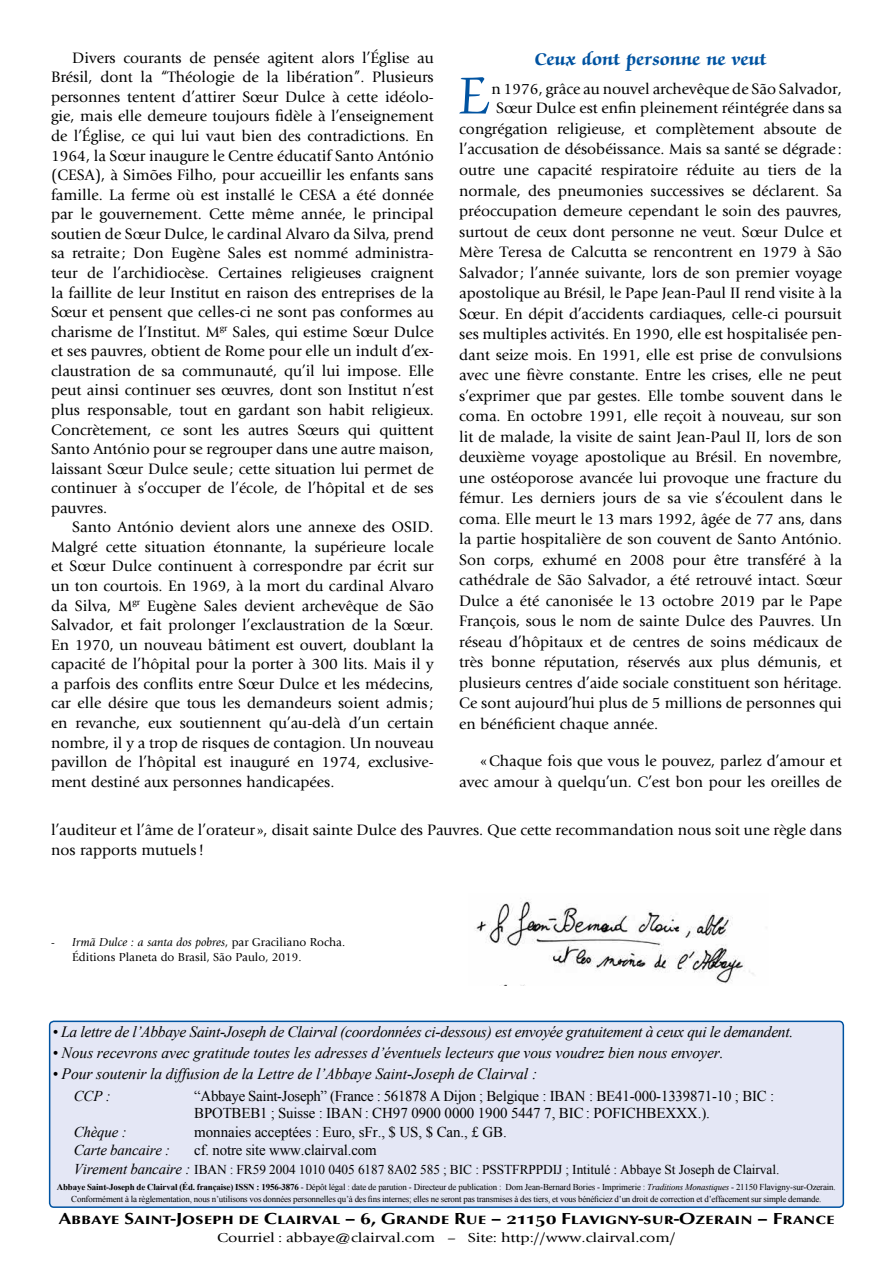
<style>
.page{position:relative;width:893px;height:1263px;background:#fff}
.page>*{position:absolute;margin:0;border:0;box-sizing:border-box;transform-origin:0 0}
.après_titre{font:60px "Zapf Chancery Std";color:#0053a1;scale:.91 1}
.Titre{font:700 19.5px "Zapf Chancery Std";letter-spacing:.015em;color:#0053a1}
.t1{font:700 16.5px "Opus Sm Caps";letter-spacing:-.005em;color:#000;scale:1.2 1}
.avant_0{font:15.75px/19.5px "Giovanni";color:#000;text-align:justify}
.après_titre-2{font:15.75px "Giovanni";color:#000}
.t2{font:italic 15.75px "Times New Roman";letter-spacing:-.005em;color:#000}
.Versements{font:15px/16.5px "Times New Roman";letter-spacing:-.01em;color:#000}
.Versements-2{font:italic 15px "Times New Roman";letter-spacing:-.01em;color:#000}
.Versements-3{font:13.5px "Times New Roman";letter-spacing:-.005em;color:#000}
.t3{font:13.5px "Giovanni";letter-spacing:-.005em;color:#000;scale:1.2 1}
.Bibliographie{font:12px/15px "Giovanni";color:#000}
.t4{font:9px "Times New Roman";letter-spacing:-.02em;color:#000}
.s1{font-style:italic}
.s2{font-style:italic;font-size:15px}
.s3{font-weight:700}
</style>
<div class="page">
<img style="left:475px;top:900px;width:279px;height:86px">
<div style="left:50px;top:1021px;width:793px;height:186px;background:#e4e7f5;border-radius:4px"></div>
<div style="left:49px;top:1020px;width:795px;height:188px;border:2px solid #0053a1;border-radius:4px"></div>
<p class="avant_0" style="left:51px;top:48px;width:384px;text-indent:21px">Divers courants de pensée agitent alors l’Église au Brésil, dont la “Théologie de la libération”. Plusieurs personnes tentent d’attirer Sœur Dulce à cette idéolo&shy;gie, mais elle demeure toujours fidèle à l’enseignement de l’Église, ce qui lui vaut bien des contradictions. En 1964, la Sœur inaugure le Centre éducatif Santo António (CESA), à Simões Filho, pour accueillir les enfants sans famille. La ferme où est installé le CESA a été donnée par le gouvernement. Cette même année, le principal soutien de Sœur Dulce, le cardinal Alvaro da Silva, prend sa retraite ; Don Eugène Sales est nommé administra&shy;teur de l’archidiocèse. Certaines religieuses craignent la faillite de leur Institut en raison des entreprises de la Sœur et pensent que celles-ci ne sont pas conformes au charisme de l’Institut. M<sup>gr</sup> Sales, qui estime Sœur Dulce et ses pauvres, obtient de Rome pour elle un indult d’ex&shy;claustration de sa communauté, qu’il lui impose. Elle peut ainsi continuer ses œuvres, dont son Institut n’est plus responsable, tout en gardant son habit religieux.<br>Concrètement, ce sont les autres Sœurs qui quittent Santo António pour se regrouper dans une autre maison, laissant Sœur Dulce seule ; cette situation lui permet de continuer à s’occuper de l’école, de l’hôpital et de ses pauvres.</p>
<p class="avant_0" style="left:51px;top:518px;width:384px;text-indent:21px">Santo António devient alors une annexe des OSID.<br>Malgré cette situation étonnante, la supérieure locale et Sœur Dulce continuent à correspondre par écrit sur un ton courtois. En 1969, à la mort du cardinal Alvaro da Silva, M<sup>gr</sup> Eugène Sales devient archevêque de São Salvador, et fait prolonger l’exclaustration de la Sœur.<br>En 1970, un nouveau bâtiment est ouvert, doublant la capacité de l’hôpital pour la porter à 300 lits. Mais il y a parfois des conflits entre Sœur Dulce et les médecins, car elle désire que tous les demandeurs soient admis; en revanche, eux soutiennent qu’au-delà d’un certain nombre, il y a trop de risques de contagion. Un nouveau pavillon de l’hôpital est inauguré en 1974, exclusive&shy;ment destiné aux personnes handicapées.</p>
<p class="Titre" style="left:535px;top:49px;width:233px">Ceux dont personne ne veut</p>
<p class="après_titre" style="left:459px;top:64px;width:35px">E</p>
<p class="après_titre-2" style="left:491px;top:80px;width:352px">n 1976, grâce au nouvel archevêque de São Salvador,</p>
<p class="après_titre-2" style="left:496px;top:99px;width:347px">Sœur Dulce est enfin pleinement réintégrée dans sa</p>
<p class="après_titre-2" style="left:459px;top:120px;width:384px">congrégation religieuse, et complètement absoute de</p>
<p class="après_titre-2" style="left:459px;top:140px;width:384px">l’accusation de désobéissance. Mais sa santé se dégrade :</p>
<p class="après_titre-2" style="left:459px;top:161px;width:384px">outre une capacité respiratoire réduite au tiers de la</p>
<p class="après_titre-2" style="left:459px;top:181px;width:384px">normale, des pneumonies successives se déclarent. Sa</p>
<p class="après_titre-2" style="left:459px;top:202px;width:384px">préoccupation demeure cependant le soin des pauvres,</p>
<p class="après_titre-2" style="left:459px;top:222px;width:384px">surtout de ceux dont personne ne veut. Sœur Dulce et</p>
<p class="après_titre-2" style="left:459px;top:243px;width:384px">Mère Teresa de Calcutta se rencontrent en 1979 à São</p>
<p class="après_titre-2" style="left:459px;top:263px;width:384px">Salvador; l’année suivante, lors de son premier voyage</p>
<p class="après_titre-2" style="left:459px;top:284px;width:384px">apostolique au Brésil, le Pape Jean-Paul II rend visite à la</p>
<p class="après_titre-2" style="left:459px;top:305px;width:384px">Sœur. En dépit d’accidents cardiaques, celle-ci poursuit</p>
<p class="après_titre-2" style="left:459px;top:325px;width:384px">ses multiples activités. En 1990, elle est hospitalisée pen-</p>
<p class="après_titre-2" style="left:459px;top:346px;width:384px">dant seize mois. En 1991, elle est prise de convulsions</p>
<p class="après_titre-2" style="left:459px;top:366px;width:384px">avec une fièvre constante. Entre les crises, elle ne peut</p>
<p class="après_titre-2" style="left:459px;top:387px;width:384px">s’exprimer que par gestes. Elle tombe souvent dans le</p>
<p class="après_titre-2" style="left:459px;top:407px;width:384px">coma. En octobre 1991, elle reçoit à nouveau, sur son</p>
<p class="après_titre-2" style="left:459px;top:428px;width:384px">lit de malade, la visite de saint Jean-Paul II, lors de son</p>
<p class="après_titre-2" style="left:459px;top:448px;width:384px">deuxième voyage apostolique au Brésil. En novembre,</p>
<p class="après_titre-2" style="left:459px;top:469px;width:384px">une ostéoporose avancée lui provoque une fracture du</p>
<p class="après_titre-2" style="left:459px;top:489px;width:384px">fémur. Les derniers jours de sa vie s’écoulent dans le</p>
<p class="après_titre-2" style="left:459px;top:510px;width:384px">coma. Elle meurt le 13 mars 1992, âgée de 77 ans, dans</p>
<p class="après_titre-2" style="left:459px;top:530px;width:384px">la partie hospitalière de son couvent de Santo António.</p>
<p class="après_titre-2" style="left:459px;top:551px;width:384px">Son corps, exhumé en 2008 pour être transféré à la</p>
<p class="après_titre-2" style="left:459px;top:571px;width:384px">cathédrale de São Salvador, a été retrouvé intact. Sœur</p>
<p class="après_titre-2" style="left:459px;top:592px;width:384px">Dulce a été canonisée le 13 octobre 2019 par le Pape</p>
<p class="après_titre-2" style="left:459px;top:612px;width:384px">François, sous le nom de sainte Dulce des Pauvres. Un</p>
<p class="après_titre-2" style="left:459px;top:633px;width:384px">réseau d’hôpitaux et de centres de soins médicaux de</p>
<p class="après_titre-2" style="left:459px;top:653px;width:384px">très bonne réputation, réservés aux plus démunis, et</p>
<p class="après_titre-2" style="left:459px;top:674px;width:384px">plusieurs centres d’aide sociale constituent son héritage.</p>
<p class="après_titre-2" style="left:459px;top:694px;width:384px">Ce sont aujourd’hui plus de 5 millions de personnes qui</p>
<p class="après_titre-2" style="left:459px;top:715px;width:200px">en bénéficient chaque année.</p>
<p class="avant_0" style="left:459px;top:751px;width:384px;line-height:20.5px;text-align:right">«Chaque fois que vous le pouvez, parlez d’amour et avec amour à quelqu’un. C’est bon pour les oreilles de</p>
<p class="avant_0" style="left:51px;top:820px;width:792px">l’auditeur et l’âme de l’orateur », disait sainte Dulce des Pauvres. Que cette recommandation nous soit une règle dans nos rapports mutuels!</p>
<p class="Bibliographie" style="left:72px;top:935px;width:274px;text-indent:-21px">- <span class="s1">Irmã Dulce : a santa dos pobres</span>, par Graciliano Rocha.<br>Éditions Planeta do Brasil, São Paulo, 2019.</p>
<p class="t2" style="left:53px;top:1021px;width:742px">• La lettre de l’Abbaye Saint-Joseph de Clairval (coordonnées ci-dessous) est envoyée gratuitement à ceux qui le demandent.</p>
<p class="t2" style="left:53px;top:1042px;width:673px">• Nous recevrons avec gratitude toutes les adresses d’éventuels lecteurs que vous voudrez bien nous envoyer.</p>
<p class="t2" style="left:53px;top:1062px;width:486px">• Pour soutenir la diffusion de la Lettre de l’Abbaye Saint-Joseph de Clairval :</p>
<p class="Versements-2" style="left:74px;top:1086px;width:39px">CCP :</p>
<p class="Versements" style="left:194px;top:1088px;width:582px">“Abbaye Saint-Joseph” (France : 561878 A Dijon ; Belgique : IBAN : BE41-000-1339871-10 ; BIC :<br>BPOTBEB1 ; Suisse : IBAN : CH97 0900 0000 1900 5447 7, BIC : POFICHBEXXX.).</p>
<p class="Versements-2" style="left:74px;top:1121px;width:54px">Chèque :</p>
<p class="Versements" style="left:194px;top:1123px;width:314px">monnaies acceptées : Euro, sFr., $ US, $ Can., £ GB.</p>
<p class="Versements-2" style="left:74px;top:1140px;width:98px">Carte bancaire :</p>
<p class="Versements" style="left:194px;top:1142px;width:184px">cf. notre site www.clairval.com</p>
<p class="Versements-3" style="left:74px;top:1160px;width:707px"><span class="s2">Virement bancaire :</span> IBAN : FR59 2004 1010 0405 6187 8A02 585 ; BIC : PSSTFRPPDIJ ; Intitulé : Abbaye St Joseph de Clairval.</p>
<p class="t4" style="left:57px;top:1181px;width:781px"><span class="s3">Abbaye Saint-Joseph de Clairval (Éd. française) ISSN : 1956-3876</span> - Dépôt légal : date de parution - Directeur de publication : Dom Jean-Bernard Bories - Imprimerie : <span class="s1">Traditions Monastiques</span> - 21150 Flavigny-sur-Ozerain.</p>
<p class="t4" style="left:71px;top:1193px;width:752px">Conformément à la règlementation, nous n’utilisons vos données personnelles qu’à des fins internes; elles ne seront pas transmises à des tiers, et vous bénéficiez d’un droit de correction et d’effacement sur simple demande.</p>
<p class="t1" style="left:58px;top:1209px;width:648px">Abbaye Saint-Joseph de Clairval – 6, Grande Rue – 21150 Flavigny-sur-Ozerain – France</p>
<p class="t3" style="left:217px;top:1229px;width:384px">Courriel : abbaye@clairval.com – Site: http://www.clairval.com/</p>
</div>
